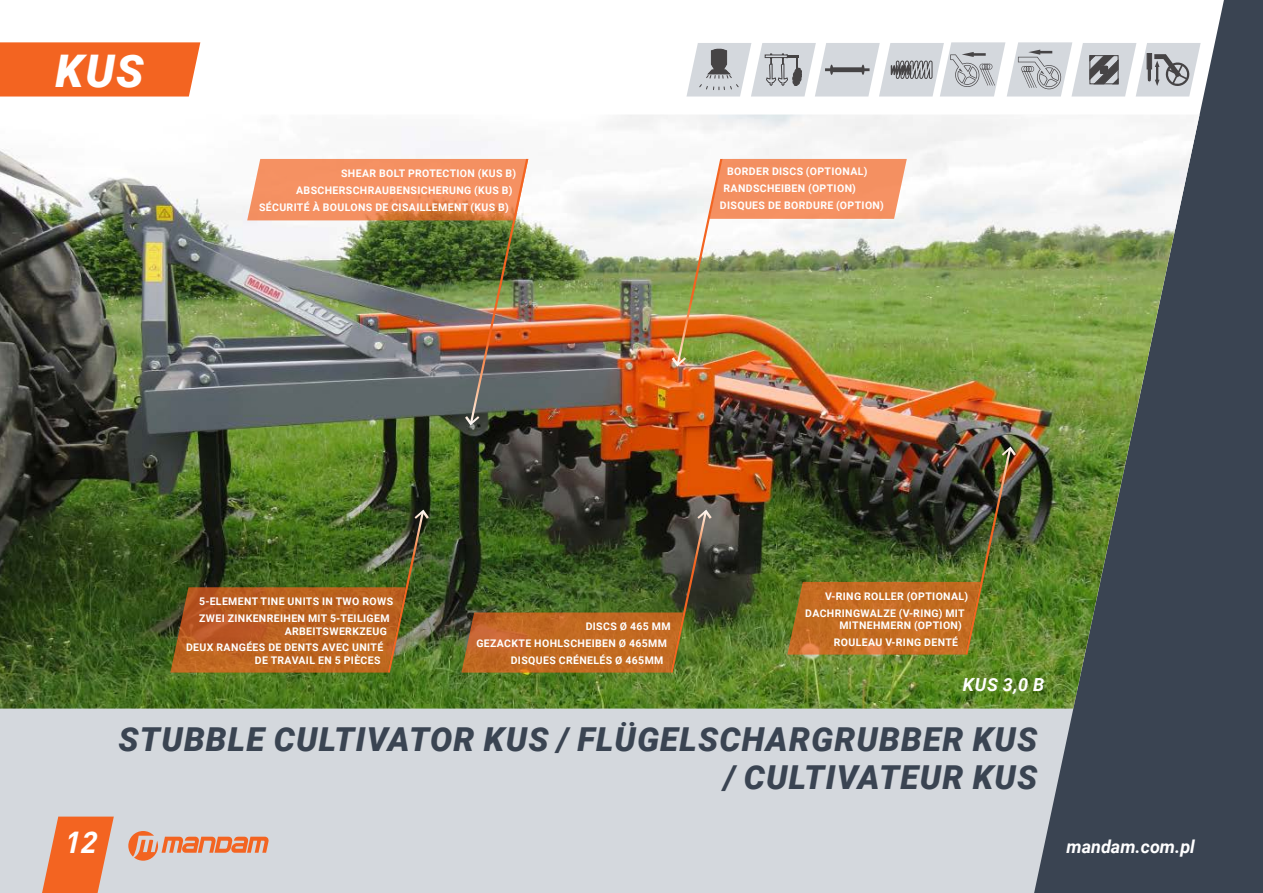
<style>
.page{position:relative;width:1263px;height:893px;background:#fff}
.page>*{position:absolute;margin:0;border:0;box-sizing:border-box;transform-origin:0 0}
.nazwa_krotka{font:italic 900 45px "Roboto";color:#fff}
.nazwa_dluga{font:italic 900 33px/37.5px "Roboto";letter-spacing:.035em;color:#3a4452;text-align:right}
.t1{font:italic 700 30px "DIN Pro";color:#fff}
.T__boldowa{font:italic 700 18px "Roboto";color:#fff}
.opis_zdjecia{font:700 10.5px/12.6px "Roboto";letter-spacing:.035em;color:#fff;text-align:right}
</style>
<div class="page">
<div style="left:0;top:709px;width:1031px;height:184px;background:#d4d8dd"></div>
<svg style="left:1031px;top:0;width:232px;height:893px;background:#565f6b"></svg>
<svg style="left:39px;top:817px;width:75px;height:76px;background:#ea8251"></svg>
<svg style="left:128px;top:831px;width:141px;height:30px;background:#dfad97"></svg>
<img style="left:0;top:115px;width:1199px;height:594px">
<svg style="left:686px;top:42px;width:514px;height:55px"></svg>
<img style="left:667px;top:157px;width:240px;height:211px">
<img style="left:787px;top:445px;width:233px;height:212px">
<svg style="left:461px;top:508px;width:255px;height:167px;background:#625523"></svg>
<img style="left:170px;top:508px;width:263px;height:167px">
<div style="left:0;top:42px;width:200px;height:55px;background:#f36421"></div>
<img style="left:247px;top:157px;width:283px;height:270px">
<p class="nazwa_krotka" style="left:56px;top:39px;width:90px">KUS</p>
<p class="opis_zdjecia" style="left:341px;top:166px;width:176px">SHEAR BOLT PROTECTION (KUS B)</p>
<p class="opis_zdjecia" style="left:296px;top:183px;width:218px">ABSCHERSCHRAUBENSICHERUNG (KUS B)</p>
<p class="opis_zdjecia" style="left:259px;top:200px;width:251px">SÉCURITÉ À BOULONS DE CISAILLEMENT (KUS B)</p>
<p class="opis_zdjecia" style="left:727px;top:165px;width:142px">BORDER DISCS (OPTIONAL)</p>
<p class="opis_zdjecia" style="left:723px;top:182px;width:134px">RANDSCHEIBEN (OPTION)</p>
<p class="opis_zdjecia" style="left:720px;top:199px;width:165px">DISQUES DE BORDURE (OPTION)</p>
<p class="opis_zdjecia" style="left:199px;top:595px;width:195px">5-ELEMENT TINE UNITS IN TWO ROWS</p>
<p class="opis_zdjecia" style="left:199px;top:612px;width:192px">ZWEI ZINKENREIHEN MIT 5-TEILIGEM<br>ARBEITSWERKZEUG</p>
<p class="opis_zdjecia" style="left:186px;top:641px;width:199px">DEUX RANGÉES DE DENTS AVEC UNITÉ<br>DE TRAVAIL EN 5 PIÈCES</p>
<p class="opis_zdjecia" style="left:586px;top:620px;width:86px">DISCS Ø 465 MM</p>
<p class="opis_zdjecia" style="left:476px;top:637px;width:192px">GEZACKTE HOHLSCHEIBEN Ø 465MM</p>
<p class="opis_zdjecia" style="left:511px;top:654px;width:154px">DISQUES CRÉNELÉS Ø 465MM</p>
<p class="opis_zdjecia" style="left:825px;top:589px;width:144px">V-RING ROLLER (OPTIONAL)</p>
<p class="opis_zdjecia" style="left:805px;top:606px;width:161px">DACHRINGWALZE (V-RING) MIT<br>MITNEHMERN (OPTION)</p>
<p class="opis_zdjecia" style="left:834px;top:636px;width:126px">ROULEAU V-RING DENTÉ</p>
<p class="T__boldowa" style="left:963px;top:672px;width:83px">KUS 3,0 B</p>
<p class="nazwa_dluga" style="left:119px;top:720px;width:920px">STUBBLE CULTIVATOR KUS / FLÜGELSCHARGRUBBER KUS / CULTIVATEUR KUS</p>
<h3 class="t1" style="left:63px;top:821px;width:42px">12</h3>
<h3 class="T__boldowa" style="left:1066px;top:834px;width:130px">mandam.com.pl</h3>
</div>
